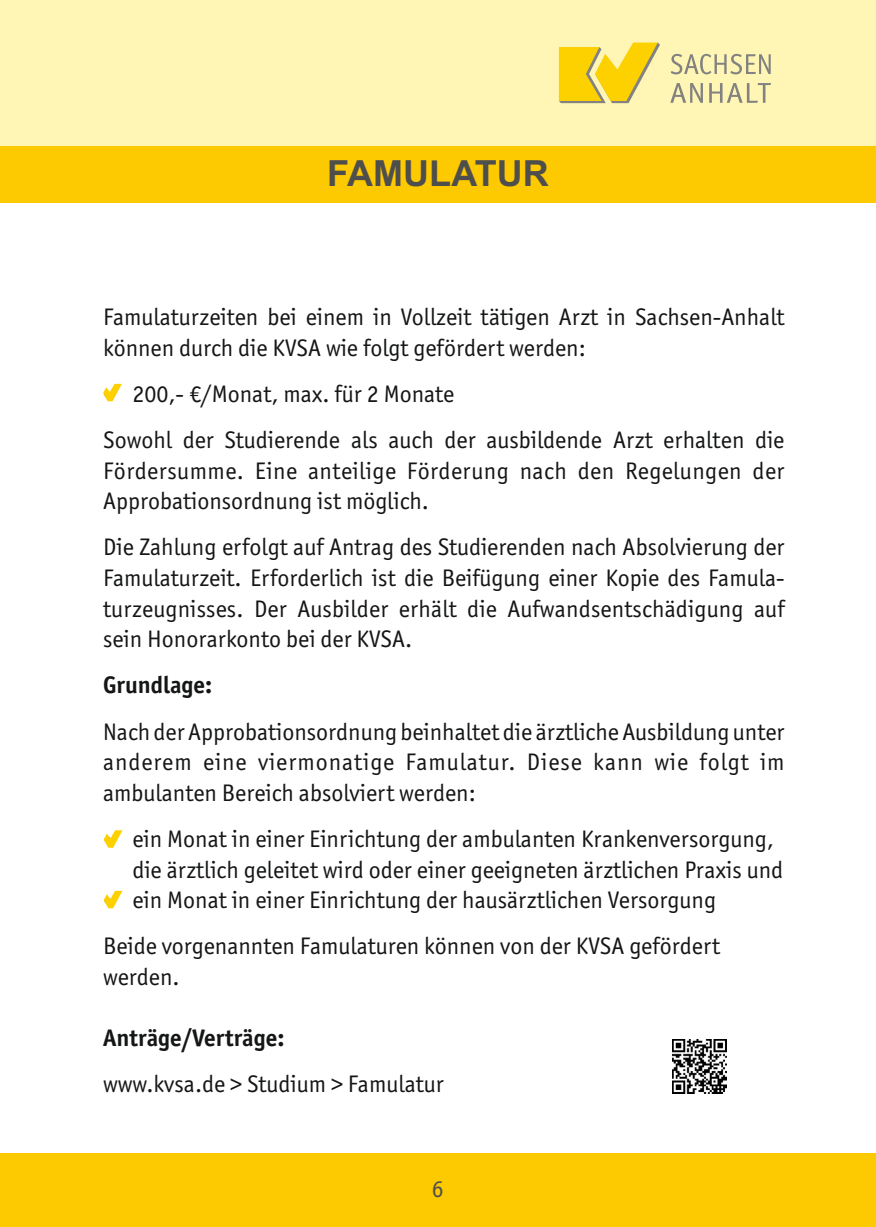
<style>
.page{position:relative;width:876px;height:1227px;background:#fff}
.page>*{position:absolute;margin:0;border:0;box-sizing:border-box;transform-origin:0 0}
.t1{font:700 36px "Arial";color:#4e4e4d}
.t2{font:24px/30.6px "Officina Sans ITCTT Book";color:#151616}
.t3{font:24px/30.6px "Officina Sans ITCTT Book";letter-spacing:.02em;color:#151616}
.t4{font:24px "Officina Sans ITCTT Bold";color:#151616}
.t5{font:24px "Officina Sans ITCTT Book";color:#4e4e4d}
</style>
<div class="page">
<div style="left:0;top:0;width:875px;height:147px;background:#fff5b4"></div>
<svg style="left:670px;top:83px;width:32px;height:20px"></svg>
<svg style="left:709px;top:83px;width:61px;height:20px"></svg>
<svg style="left:671px;top:54px;width:99px;height:20px"></svg>
<svg style="left:558px;top:43px;width:101px;height:60px"></svg>
<div style="left:0;top:146px;width:875px;height:57px;background:#fdc900"></div>
<div style="left:0;top:1153px;width:875px;height:74px;background:#fdc900"></div>
<img style="left:672px;top:1039px;width:54px;height:54px">
<svg style="left:103px;top:384px;width:19px;height:17px"></svg>
<svg style="left:104px;top:830px;width:18px;height:17px"></svg>
<svg style="left:104px;top:891px;width:18px;height:17px"></svg>
<h1 class="t1" style="left:327px;top:160px;width:223px">FAMULATUR</h1>
<p class="t2" style="left:103px;top:303px;width:682px">Famulaturzeiten bei einem in Vollzeit tätigen Arzt in Sachsen-Anhalt können durch die KVSA wie folgt gefördert werden:</p>
<p class="t2" style="left:103px;top:372px;width:682px;line-height:46px;text-indent:29px">200,- €/Monat, max. für 2 Monate<br>Sowohl der Studierende als auch der ausbildende Arzt erhalten die</p>
<p class="t3" style="left:103px;top:457px;width:682px">Fördersumme. Eine anteilige Förderung nach den Regelungen der<br>Approbationsordnung ist möglich.</p>
<p class="t2" style="left:103px;top:534px;width:682px;text-align:justify">Die Zahlung erfolgt auf Antrag des Studierenden nach Absolvierung der Famulaturzeit. Erforderlich ist die Beifügung einer Kopie des Famula&shy;turzeugnisses. Der Ausbilder erhält die Aufwandsentschädigung auf sein Honorarkonto bei der KVSA.</p>
<p class="t4" style="left:103px;top:675px;width:110px">Grundlage:</p>
<p class="t2" style="left:103px;top:718px;width:682px;text-align:justify">Nach der Approbationsordnung beinhaltet die ärztliche Ausbildung unter anderem eine viermonatige Famulatur. Diese kann wie folgt im ambulanten Bereich absolviert werden:</p>
<p class="t2" style="left:132px;top:825px;width:652px">ein Monat in einer Einrichtung der ambulanten Krankenversorgung, die ärztlich geleitet wird oder einer geeigneten ärztlichen Praxis und ein Monat in einer Einrichtung der hausärztlichen Versorgung</p>
<p class="t2" style="left:103px;top:932px;width:618px">Beide vorgenannten Famulaturen können von der KVSA gefördert werden.</p>
<p class="t4" style="left:103px;top:1028px;width:183px">Anträge/Verträge:</p>
<p class="t2" style="left:103px;top:1070px;width:342px">www.kvsa.de &gt; Studium &gt; Famulatur</p>
<p class="t5" style="left:432px;top:1178px;width:13px">6</p>
</div>
